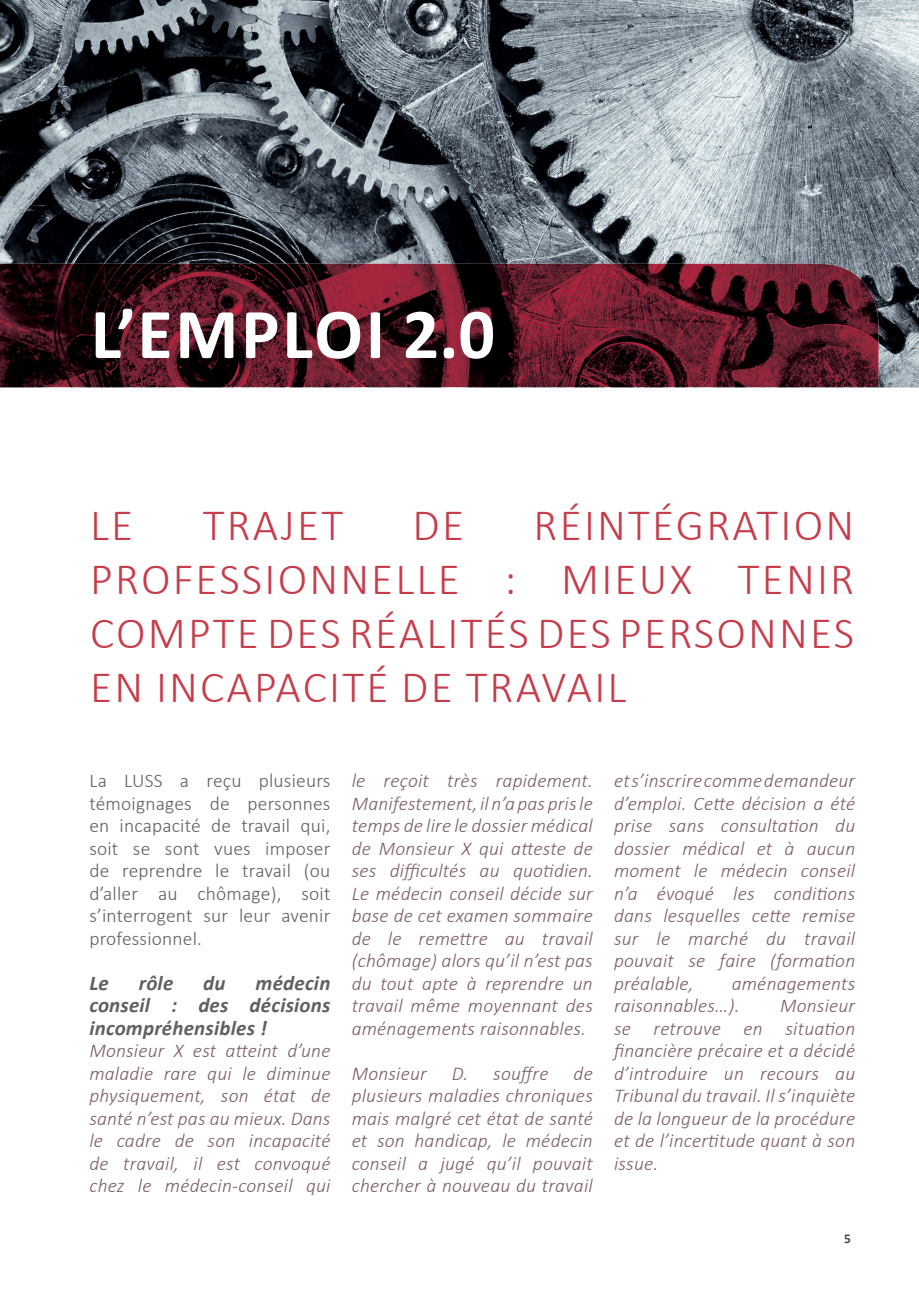
<style>
.page{position:relative;width:919px;height:1289px;background:#fff}
.page>*{position:absolute;margin:0;border:0;box-sizing:border-box;transform-origin:0 0}
.t1{font:700 72px "Calibri";letter-spacing:.04em;color:#fff}
.t2{font:300 45px/54px "Calibri";letter-spacing:.05em;color:#c63c4a;text-align:justify}
.t3{font:italic 700 21px/22.5px "Calibri";letter-spacing:.01em;color:#606063;text-align:justify}
.t4{font:italic 300 19.5px/22.5px "Calibri";letter-spacing:.01em;color:#7b5e60;text-align:justify}
.t5{font:300 19.5px/22.5px "Calibri";letter-spacing:.01em;color:#606063;text-align:justify}
.t6{font:700 13.5px "Calibri";color:#4b4c4d}
</style>
<div class="page">
<img style="left:0;top:0;width:918px;height:387px">
<img style="left:0;top:264px;width:878px;height:123px">
<h1 class="t1" style="left:91px;top:283px;width:405px">L’EMPLOI 2.0</h1>
<h2 class="t2" style="left:90px;top:497px;width:765px;text-indent:443px">RÉINTÉGRATION PROFESSIONNELLE : MIEUX TENIR COMPTE DES RÉALITÉS DES PERSONNES EN INCAPACITÉ DE TRAVAIL</h2>
<h2 class="t2" style="left:90px;top:497px;width:45px">LE</h2>
<h2 class="t2" style="left:203px;top:497px;width:142px">TRAJET</h2>
<h2 class="t2" style="left:412px;top:497px;width:53px">DE</h2>
<p class="t5" style="left:89px;top:769px;width:243px">La LUSS a reçu plusieurs témoignages de personnes en incapacité de travail qui, soit se sont vues imposer de reprendre le travail (ou d’aller au chômage), soit s’interrogent sur leur avenir professionnel.</p>
<p class="t3" style="left:89px;top:970px;width:21px">Le</p>
<p class="t3" style="left:139px;top:970px;width:36px">rôle</p>
<p class="t3" style="left:203px;top:970px;width:24px">du</p>
<p class="t3" style="left:89px;top:970px;width:242px;text-indent:166px">médecin conseil : des décisions incompréhensibles !</p>
<p class="t4" style="left:89px;top:1039px;width:243px">Monsieur X est atteint d’une maladie rare qui le diminue physiquement, son état de santé n’est pas au mieux. Dans le cadre de son incapacité de travail, il est convoqué chez le médecin-conseil qui</p>
<p class="t4" style="left:351px;top:769px;width:243px">le reçoit très rapidement.<br>Manifestement, il n’a pas pris le temps de lire le dossier médical de Monsieur X qui atteste de ses difficultés au quotidien.<br>Le médecin conseil décide sur base de cet examen sommaire de le remettre au travail (chômage) alors qu’il n’est pas du tout apte à reprendre un travail même moyennant des aménagements raisonnables.</p>
<p class="t4" style="left:351px;top:1061px;width:77px">Monsieur</p>
<p class="t4" style="left:452px;top:1061px;width:98px">D. souffre</p>
<p class="t4" style="left:351px;top:1061px;width:243px;text-indent:222px">de plusieurs maladies chroniques mais malgré cet état de santé et son handicap, le médecin conseil a jugé qu’il pouvait chercher à nouveau du travail</p>
<p class="t4" style="left:614px;top:769px;width:243px">et s’inscrire comme demandeur d’emploi. Cette décision a été prise sans consultation du dossier médical et à aucun moment le médecin conseil n’a évoqué les conditions dans lesquelles cette remise sur le marché du travail pouvait se faire (formation préalable,</p>
<p class="t4" style="left:614px;top:971px;width:243px;text-indent:118px">aménagements raisonnables…).</p>
<p class="t4" style="left:614px;top:994px;width:243px;text-indent:166px">Monsieur se retrouve en situation financière précaire et a décidé d’introduire un recours au Tribunal du travail. Il s’inquiète de la longueur de la procédure et de l’incertitude quant à son issue.</p>
<p class="t6" style="left:844px;top:1228px;width:8px">5</p>
</div>
